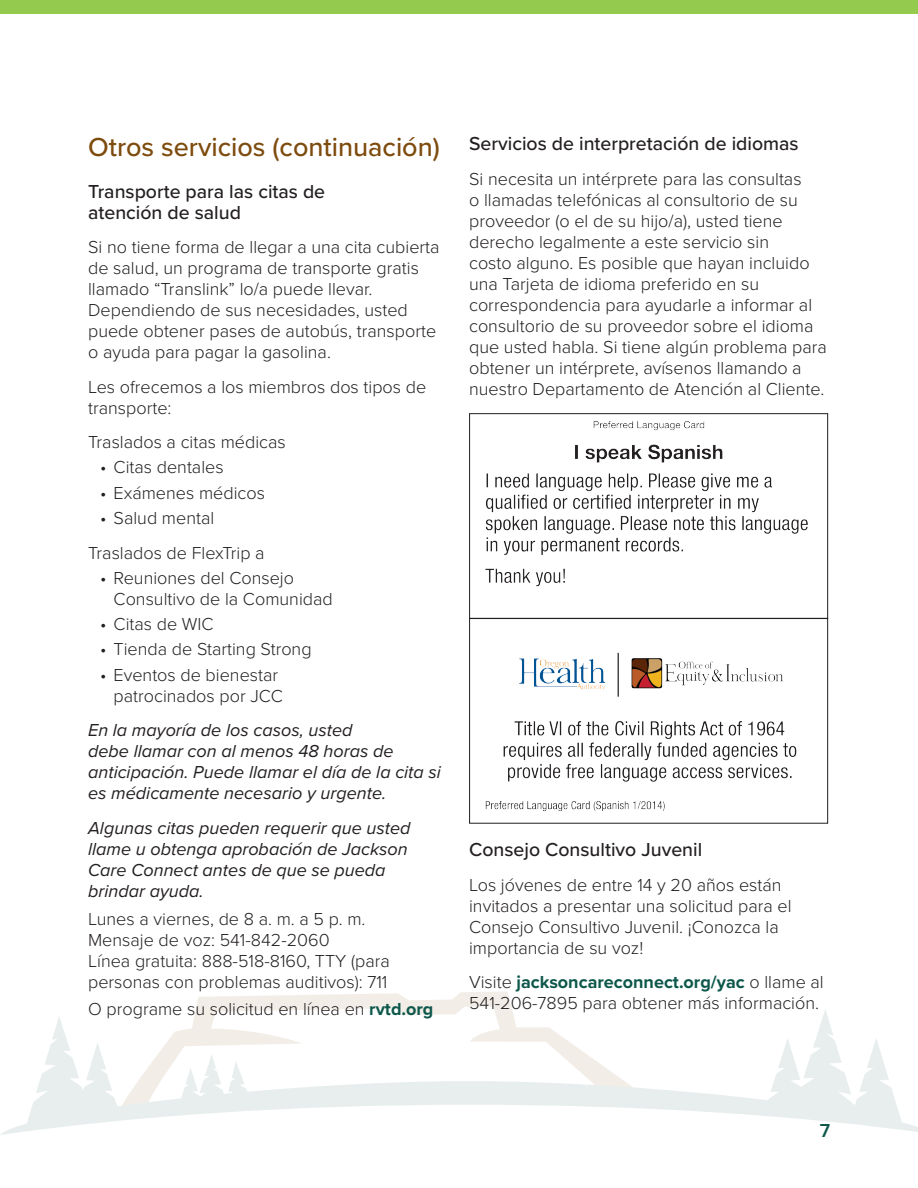
<style>
.page{position:relative;width:918px;height:1188px;background:#fff}
.page>*{position:absolute;margin:0;border:0;box-sizing:border-box;transform-origin:0 0}
.text_head{font:500 27px "Proxima Nova";color:#7d4b0d}
.text_head-2{font:500 19.5px/21px "Proxima Nova";color:#231f20}
.t1{font:600 19.5px "Proxima Nova";color:#0d584b}
.text{font:300 18px/21px "Proxima Nova";color:#231f20}
.text-2{font:italic 18px/21px "Proxima Nova";color:#231f20}
.s1{font-weight:700;color:#0d584b}
</style>
<div class="page">
<svg style="left:138px;top:991px;width:486px;height:90px"></svg>
<svg style="left:178px;top:1054px;width:74px;height:27px"></svg>
<svg style="left:40px;top:1017px;width:69px;height:64px"></svg>
<svg style="left:774px;top:1009px;width:115px;height:72px"></svg>
<svg style="left:0;top:1081px;width:918px;height:54px"></svg>
<div style="left:0;top:0;width:918px;height:14px;background:#94ca4e"></div>
<img style="left:469px;top:413px;width:359px;height:411px">
<p class="text_head" style="left:88px;top:127px;width:353px">Otros servicios (continuación)</p>
<p class="text_head-2" style="left:88px;top:180px;width:239px">Transporte para las citas de atención de salud</p>
<p class="text" style="left:88px;top:236px;width:353px">Si no tiene forma de llegar a una cita cubierta de salud, un programa de transporte gratis llamado “Translink” lo/a puede llevar.<br>Dependiendo de sus necesidades, usted puede obtener pases de autobús, transporte o ayuda para pagar la gasolina.</p>
<p class="text" style="left:88px;top:375px;width:340px">Les ofrecemos a los miembros dos tipos de transporte:</p>
<p class="text" style="left:88px;top:431px;width:199px">Traslados a citas médicas</p>
<p class="text" style="left:100px;top:456px;width:125px">• Citas dentales</p>
<p class="text" style="left:100px;top:481px;width:166px">• Exámenes médicos</p>
<p class="text" style="left:100px;top:507px;width:116px">• Salud mental</p>
<p class="text" style="left:88px;top:541px;width:178px">Traslados de FlexTrip a</p>
<p class="text" style="left:114px;top:566px;width:221px;text-indent:-14px">• Reuniones del Consejo<br>Consultivo de la Comunidad</p>
<p class="text" style="left:100px;top:613px;width:115px">• Citas de WIC</p>
<p class="text" style="left:100px;top:638px;width:213px">• Tienda de Starting Strong</p>
<p class="text" style="left:100px;top:663px;width:184px;text-align:right">• Eventos de bienestar patrocinados por JCC</p>
<p class="text-2" style="left:88px;top:719px;width:354px">En la mayoría de los casos, usted<br>debe llamar con al menos 48 horas de anticipación. Puede llamar el día de la cita si es médicamente necesario y urgente.</p>
<p class="text-2" style="left:88px;top:817px;width:324px">Algunas citas pueden requerir que usted llame u obtenga aprobación de Jackson<br>Care Connect antes de que se pueda brindar ayuda.</p>
<p class="text" style="left:88px;top:907px;width:303px">Lunes a viernes, de 8 a. m. a 5 p. m.<br>Mensaje de voz: 541-842-2060<br>Línea gratuita: 888-518-8160, TTY (para personas con problemas auditivos): 711</p>
<p class="text" style="left:88px;top:998px;width:347px">O programe su solicitud en línea en <span class="s1">rvtd.org</span></p>
<p class="text_head-2" style="left:469px;top:133px;width:331px">Servicios de interpretación de idiomas</p>
<p class="text" style="left:469px;top:167px;width:359px">Si necesita un intérprete para las consultas<br>o llamadas telefónicas al consultorio de su proveedor (o el de su hijo/a), usted tiene derecho legalmente a este servicio sin<br>costo alguno. Es posible que hayan incluido una Tarjeta de idioma preferido en su correspondencia para ayudarle a informar al consultorio de su proveedor sobre el idioma que usted habla. Si tiene algún problema para obtener un intérprete, avísenos llamando a nuestro Departamento de Atención al Cliente.</p>
<p class="text_head-2" style="left:469px;top:838px;width:235px">Consejo Consultivo Juvenil</p>
<p class="text" style="left:469px;top:873px;width:324px">Los jóvenes de entre 14 y 20 años están invitados a presentar una solicitud para el Consejo Consultivo Juvenil. ¡Conozca la importancia de su voz!</p>
<p class="text" style="left:469px;top:971px;width:356px">Visite <span class="s1">jacksoncareconnect.org/yac</span> o llame al<br>541-206-7895 para obtener más información.</p>
<p class="t1" style="left:820px;top:1116px;width:12px">7</p>
</div>
